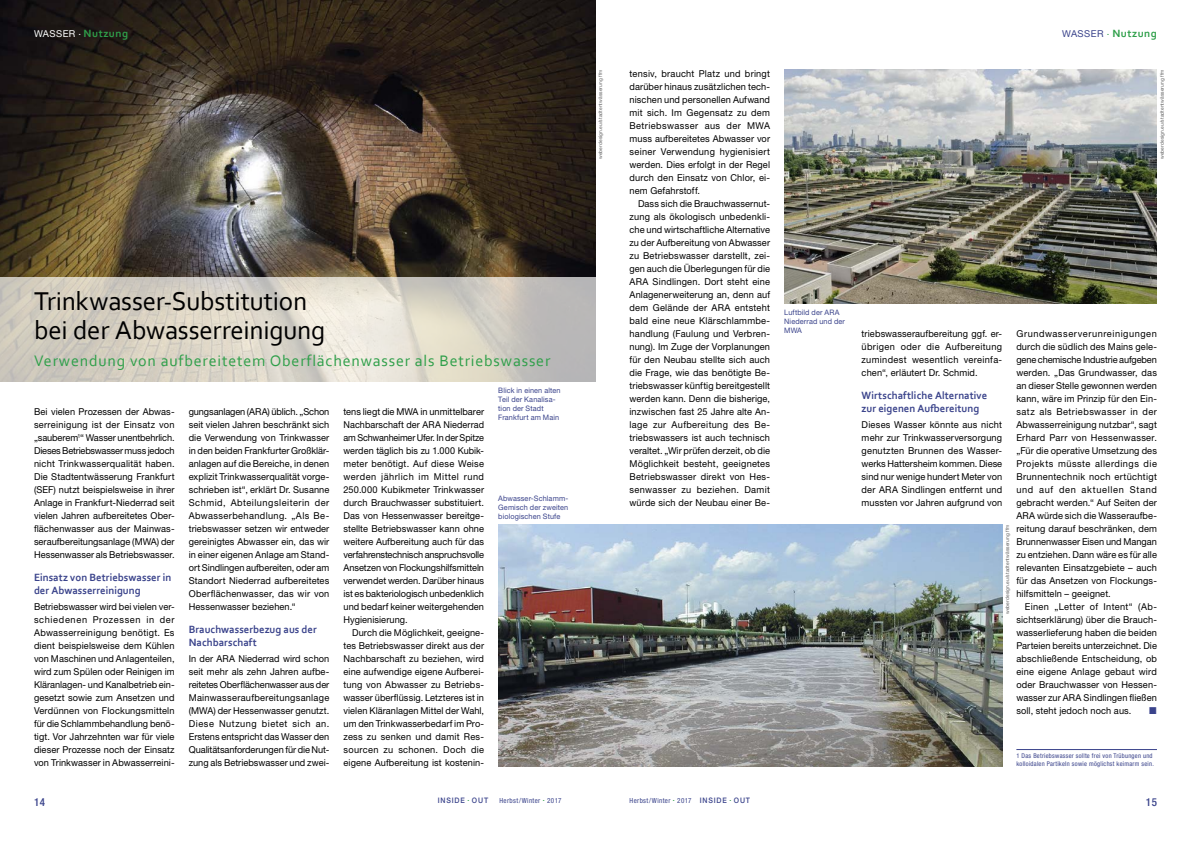
<style>
.page{position:relative;width:1191px;height:842px;background:#fff}
.page>*{position:absolute;margin:0;border:0;box-sizing:border-box;transform-origin:0 0}
.t1{font:27px/29px "Corbel";letter-spacing:-.01em;color:#000}
.t2{font:16px "Corbel";letter-spacing:.05em;color:#2e9f49}
.t3{font:700 11px/13px "Corbel";letter-spacing:.005em;color:#3a438b}
.t4{font:700 11px "Corbel";letter-spacing:.045em;color:#2e9f49}
.t5{font:500 condensed 11px "Helvetica Neue LT Pro";color:#3a438b}
.t6{font:9.5px/13px "Helvetica Neue";letter-spacing:.01em;color:#000;text-align:justify}
.t7{font:9.5px "Helvetica Neue";letter-spacing:.04em;color:#fff}
.t8{font:500 7.6px "Helvetica Neue LT Pro";letter-spacing:.12em;color:#3a438b;scale:.93 1}
.t9{font:7.5px/9px "Helvetica Neue";letter-spacing:.015em;color:#3a438b}
.t10{font:condensed 7px "Helvetica Neue LT Pro";letter-spacing:.055em;color:#3a438b}
.t11{font:condensed 6.5px/8px "Helvetica Neue LT Pro";letter-spacing:.04em;color:#3a438b}
.t12{font:5px "Helvetica Neue";letter-spacing:.025em;color:#636363}
.s1{font-family:"Corbel";font-weight:700;font-size:11px;color:#2e9f49}
.s2{font-family:"Helvetica Neue";font-weight:400;font-size:9.5px;color:#3a438b}
.s3{font-weight:500;font-stretch:normal;font-size:7.6px}
</style>
<div class="page">
<img style="left:0;top:0;width:595px;height:278px">
<hr style="left:1016px;top:749px;width:141px;height:1px;background:#3a438b">
<img style="left:784px;top:69px;width:373px;height:235px">
<img style="left:498px;top:525px;width:504px;height:241px">
<svg style="left:0;top:278px;width:595px;height:104px;background:#d5d0c5"></svg>
<p class="t7" style="left:34px;top:27px;width:96px">WASSER . <span class="s1">Nutzung</span></p>
<p class="t4" style="left:1062px;top:26px;width:96px"><span class="s2">WASSER</span> <sup>.</sup> Nutzung</p>
<h1 class="t1" style="left:34px;top:286px;width:293px">Trinkwasser-Substitution bei der Abwasserreinigung</h1>
<h2 class="t2" style="left:34px;top:350px;width:518px">Verwendung von aufbereitetem Oberflächenwasser als Betriebswasser</h2>
<p class="t6" style="left:34px;top:405px;width:142px">Bei vielen Prozessen der Abwas&shy;serreinigung ist der Einsatz von „sauberem<sup>1</sup>“ Wasser unentbehrlich.<br>Dieses Betriebswasser muss jedoch nicht Trinkwasserqualität haben.<br>Die Stadtentwässerung Frankfurt (SEF) nutzt beispielsweise in ihrer Anlage in Frankfurt-Niederrad seit vielen Jahren aufbereitetes Ober&shy;flächenwasser aus der Mainwas&shy;seraufbereitungsanlage (MWA) der Hessenwasser als Betriebswasser.</p>
<p class="t3" style="left:34px;top:571px;width:139px">Einsatz von Betriebswasser in der Abwasserreinigung</p>
<p class="t6" style="left:34px;top:600px;width:142px">Betriebswasser wird bei vielen ver&shy;schiedenen Prozessen in der Abwasserreinigung benötigt. Es dient beispielsweise dem Kühlen von Maschinen und Anlagenteilen, wird zum Spülen oder Reinigen im Kläranlagen- und Kanalbetrieb ein&shy;gesetzt sowie zum Ansetzen und Verdünnen von Flockungsmitteln für die Schlammbehandlung benö&shy;tigt. Vor Jahrzehnten war für viele dieser Prozesse noch der Einsatz von Trinkwasser in Abwasserreini-</p>
<p class="t6" style="left:189px;top:405px;width:142px">gungsanlagen (ARA) üblich. „Schon seit vielen Jahren beschränkt sich die Verwendung von Trinkwasser in den beiden Frankfurter Großklär&shy;anlagen auf die Bereiche, in denen explizit Trinkwasserqualität vorge&shy;schrieben ist“, erklärt Dr. Susanne Schmid, Abteilungsleiterin der Abwasserbehandlung. „Als Be&shy;triebswasser setzen wir entweder gereinigtes Abwasser ein, das wir in einer eigenen Anlage am Stand&shy;ort Sindlingen aufbereiten, oder am Standort Niederrad aufbereitetes Oberflächenwasser, das wir von Hessenwasser beziehen.“</p>
<p class="t3" style="left:189px;top:623px;width:130px">Brauchwasserbezug aus der<br>Nachbarschaft</p>
<p class="t6" style="left:189px;top:652px;width:142px">In der ARA Niederrad wird schon seit mehr als zehn Jahren aufbe&shy;reitetes Oberflächenwasser aus der Mainwasseraufbereitungsanlage (MWA) der Hessenwasser genutzt.<br>Diese Nutzung bietet sich an.<br>Erstens entspricht das Wasser den Qualitätsanforderungen für die Nut&shy;zung als Betriebswasser und zwei-</p>
<p class="t6" style="left:343px;top:405px;width:142px">tens liegt die MWA in unmittelbarer Nachbarschaft der ARA Niederrad am Schwanheimer Ufer. In der Spitze werden täglich bis zu 1.000 Kubik&shy;meter benötigt. Auf diese Weise werden jährlich im Mittel rund 250.000 Kubikmeter Trinkwasser durch Brauchwasser substituiert.<br>Das von Hessenwasser bereitge&shy;stellte Betriebswasser kann ohne weitere Aufbereitung auch für das verfahrenstechnisch anspruchsvolle Ansetzen von Flockungshilfsmitteln verwendet werden. Darüber hinaus ist es bakteriologisch unbedenklich und bedarf keiner weitergehenden Hygienisierung.</p>
<p class="t6" style="left:343px;top:626px;width:142px;text-indent:9px">Durch die Möglichkeit, geeigne&shy;tes Betriebswasser direkt aus der Nachbarschaft zu beziehen, wird eine aufwendige eigene Aufberei&shy;tung von Abwasser zu Betriebs&shy;wasser überflüssig. Letzteres ist in vielen Kläranlagen Mittel der Wahl, um den Trinkwasserbedarf im Pro&shy;zess zu senken und damit Res&shy;sourcen zu schonen. Doch die eigene Aufbereitung ist kostenin-</p>
<p class="t9" style="left:498px;top:386px;width:64px">Blick in einen alten<br>Teil der Kanalisa&shy;tion der Stadt<br>Frankfurt am Main</p>
<p class="t9" style="left:498px;top:494px;width:71px;text-align:justify">Abwasser-Schlamm-Gemisch der zweiten biologischen Stufe</p>
<p class="t12" style="left:597px;top:159px;width:91px;rotate:-90deg">weberdesign.eu/stadtentwässerung ffm</p>
<p class="t6" style="left:629px;top:67px;width:142px">tensiv, braucht Platz und bringt darüber hinaus zusätzlichen tech&shy;nischen und personellen Aufwand mit sich. Im Gegensatz zu dem Betriebswasser aus der MWA muss aufbereitetes Abwasser vor seiner Verwendung hygienisiert werden. Dies erfolgt in der Regel durch den Einsatz von Chlor, ei&shy;nem Gefahrstoff.</p>
<p class="t6" style="left:629px;top:197px;width:142px;text-indent:9px">Dass sich die Brauchwassernut&shy;zung als ökologisch unbedenkli&shy;che und wirtschaftliche Alternative zu der Aufbereitung von Abwasser zu Betriebswasser darstellt, zei&shy;gen auch die Überlegungen für die ARA Sindlingen. Dort steht eine Anlagenerweiterung an, denn auf dem Gelände der ARA entsteht bald eine neue Klärschlammbe&shy;handlung (Faulung und Verbren&shy;nung). Im Zuge der Vorplanungen für den Neubau stellte sich auch die Frage, wie das benötigte Be&shy;triebswasser künftig bereitgestellt werden kann. Denn die bisherige, inzwischen fast 25 Jahre alte An&shy;lage zur Aufbereitung des Be&shy;triebswassers ist auch technisch veraltet. „Wir prüfen derzeit, ob die Möglichkeit besteht, geeignetes Betriebswasser direkt von Hes&shy;senwasser zu beziehen. Damit würde sich der Neubau einer Be-</p>
<p class="t9" style="left:784px;top:308px;width:62px">Luftbild der ARA<br>Niederrad und der<br>MWA</p>
<p class="t12" style="left:1159px;top:159px;width:91px;rotate:-90deg">weberdesign.eu/stadtentwässerung ffm</p>
<p class="t6" style="left:1016px;top:327px;width:142px">Grundwasserverunreinigungen durch die südlich des Mains gele&shy;gene chemische Industrie aufgeben werden. „Das Grundwasser, das an dieser Stelle gewonnen werden kann, wäre im Prinzip für den Ein&shy;satz als Betriebswasser in der Abwasserreinigung nutzbar“, sagt Erhard Parr von Hessenwasser. „Für die operative Umsetzung des Projekts müsste allerdings die Brunnentechnik noch ertüchtigt und auf den aktuellen Stand gebracht werden.“ Auf Seiten der ARA würde sich die Wasseraufbe&shy;reitung darauf beschränken, dem Brunnenwasser Eisen und Mangan zu entziehen. Dann wäre es für alle relevanten Einsatzgebiete – auch für das Ansetzen von Flockungs&shy;hilfsmitteln – geeignet.</p>
<p class="t6" style="left:1016px;top:600px;width:142px;text-indent:9px">Einen „Letter of Intent“ (Ab&shy;sichtserklärung) über die Brauch&shy;wasserlieferung haben die beiden Parteien bereits unterzeichnet. Die abschließende Entscheidung, ob eine eigene Anlage gebaut wird oder Brauchwasser von Hessen&shy;wasser zur ARA Sindlingen fließen soll, steht jedoch noch aus.</p>
<p class="t6" style="left:861px;top:327px;width:142px">triebswasseraufbereitung ggf. er&shy;übrigen oder die Aufbereitung zumindest wesentlich vereinfa&shy;chen“, erläutert Dr. Schmid.</p>
<p class="t3" style="left:861px;top:389px;width:127px">Wirtschaftliche Alternative zur eigenen Aufbereitung</p>
<p class="t6" style="left:861px;top:418px;width:142px">Dieses Wasser könnte aus nicht mehr zur Trinkwasserversorgung genutzten Brunnen des Wasser&shy;werks Hattersheim kommen. Diese sind nur wenige hundert Meter von der ARA Sindlingen entfernt und mussten vor Jahren aufgrund von</p>
<p class="t12" style="left:1004px;top:614px;width:91px;rotate:-90deg">weberdesign.eu/stadtentwässerung ffm</p>
<p class="t11" style="left:1016px;top:752px;width:139px">1 Das Betriebswasser sollte frei von Trübungen und kolloidalen Partikeln sowie möglichst keimarm sein.</p>
<p class="t10" style="left:499px;top:796px;width:63px">Herbst/Winter <sup>.</sup> 2017</p>
<p class="t10" style="left:629px;top:796px;width:122px">Herbst/Winter <sup>.</sup> 2017 <span class="s3">INSIDE</span> <sup>.</sup> <span class="s3">OUT</span></p>
<p class="t5" style="left:34px;top:795px;width:12px">14</p>
<p class="t8" style="left:438px;top:796px;width:56px">INSIDE <sup>.</sup> OUT</p>
<p class="t5" style="left:1146px;top:795px;width:12px">15</p>
</div>
